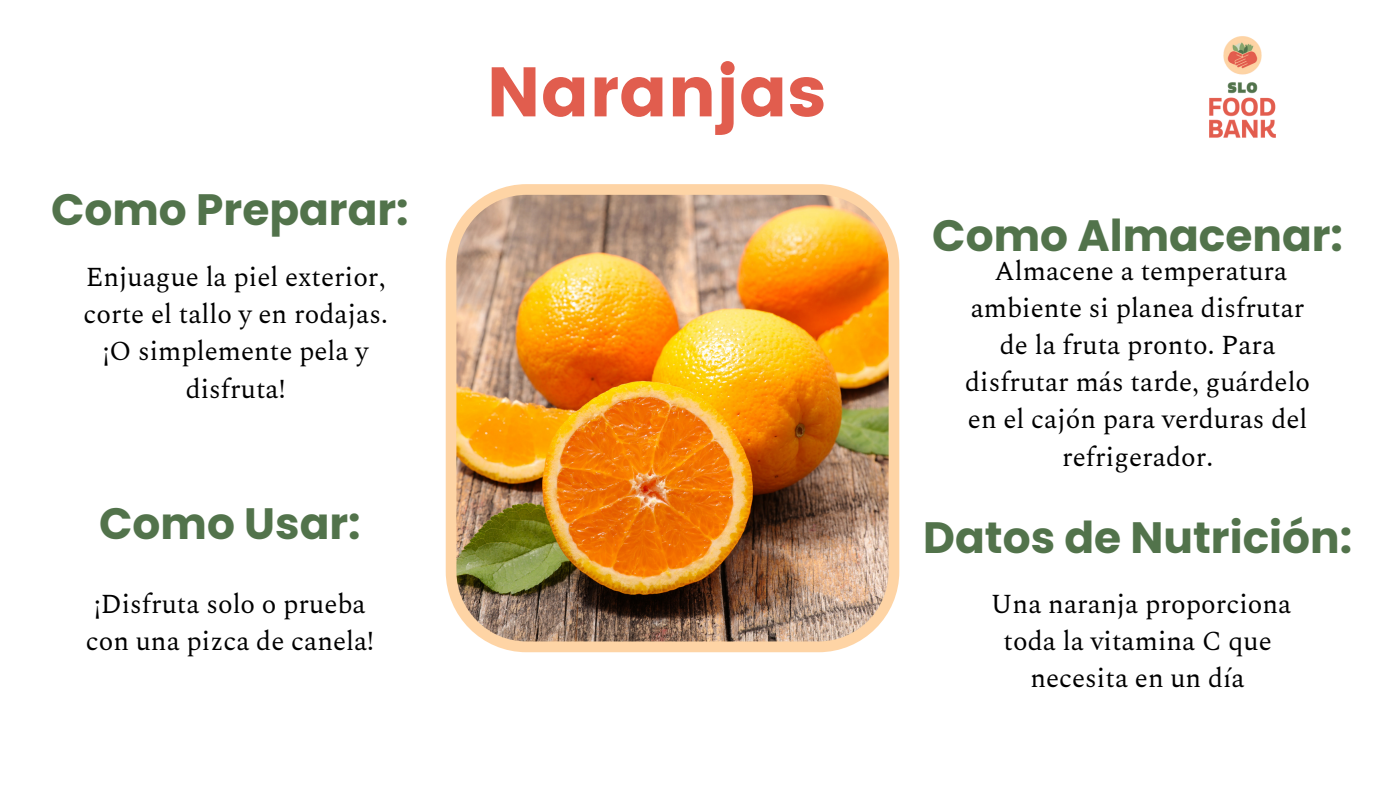
<style>
.page{position:relative;width:1377px;height:810px;background:#fff}
.page>*{position:absolute;margin:0;border:0;box-sizing:border-box;transform-origin:0 0}
.t1{font:69.75px "Poppins";color:#e15d4e}
.t2{font:700 43.88px "Poppins";color:#52734b}
.t3{font:27px/37.1px "Spectral";color:#000;text-align:center}
</style>
<div class="page">
<img style="left:1209px;top:36px;width:67px;height:102px">
<img style="left:446px;top:184px;width:453px;height:468px">
<p class="t2" style="left:51px;top:179px;width:359px">Como Preparar:</p>
<p class="t1" style="left:486px;top:52px;width:341px">Naranjas</p>
<p class="t2" style="left:932px;top:205px;width:412px">Como Almacenar:</p>
<p class="t3" style="left:84px;top:260px;width:306px">Enjuague la piel exterior, corte el tallo y en rodajas. ¡O simplemente pela y disfruta!</p>
<p class="t3" style="left:965px;top:253px;width:347px">Almacene a temperatura ambiente si planea disfrutar de la fruta pronto. Para disfrutar más tarde, guárdelo en el cajón para verduras del refrigerador.</p>
<p class="t2" style="left:99px;top:493px;width:263px">Como Usar:</p>
<p class="t3" style="left:86px;top:586px;width:290px">¡Disfruta solo o prueba con una pizca de canela!</p>
<p class="t2" style="left:923px;top:506px;width:430px">Datos de Nutrición:</p>
<p class="t3" style="left:991px;top:586px;width:302px">Una naranja proporciona toda la vitamina C que necesita en un día</p>
</div>
